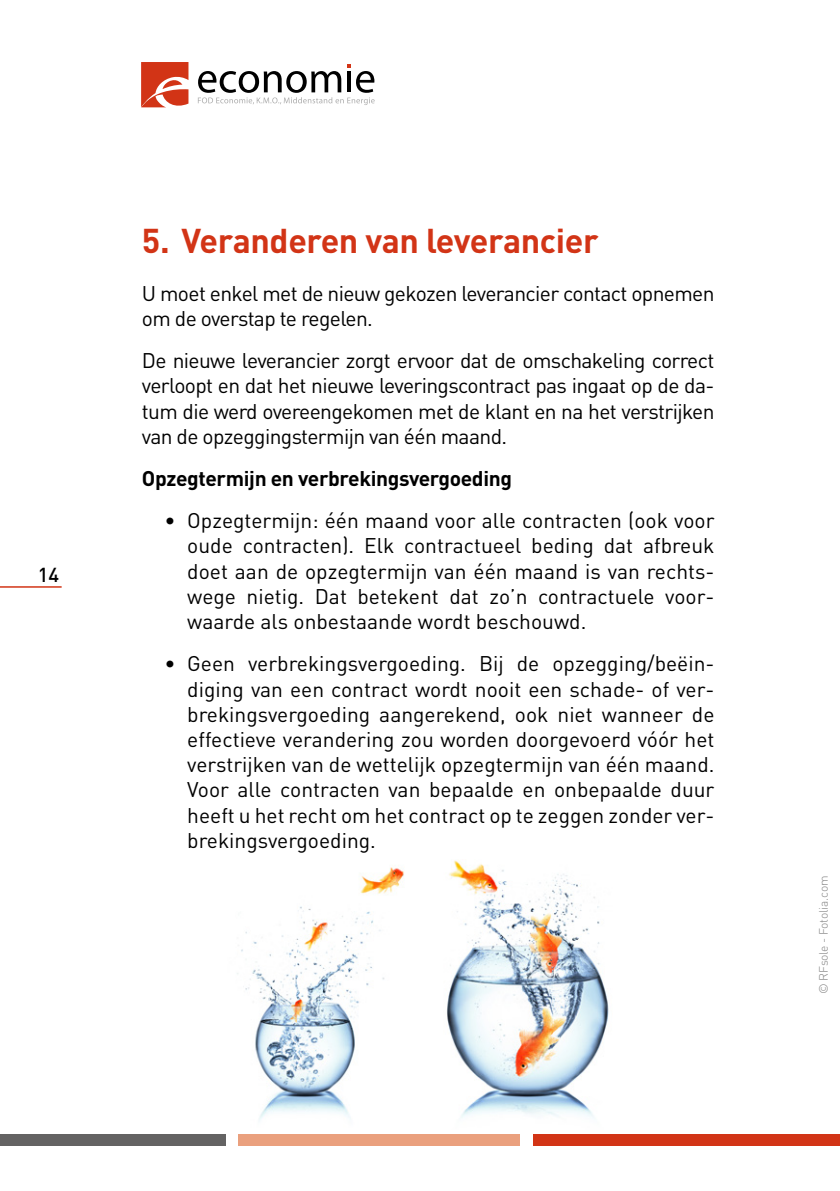
<style>
.page{position:relative;width:840px;height:1191px;background:#fff}
.page>*{position:absolute;margin:0;border:0;box-sizing:border-box;transform-origin:0 0}
.Titre_1{font:700 34px "DIN Pro";letter-spacing:-.01em;color:#d23416}
.puce_2{font:21px/25.2px "DIN Pro";color:#000;text-align:justify}
.txt{font:21px/25.2px "DIN Pro";letter-spacing:-.03em;color:#000}
.puce_1{font:700 21px "DIN Pro";letter-spacing:-.02em;color:#000}
.t1{font:500 20px "DIN Pro";color:#000}
.T4{font:300 12px "DIN Pro";letter-spacing:-.02em;color:#828282}
</style>
<div class="page">
<hr style="left:0;top:586px;width:62px;height:1px;background:#d23416">
<svg style="left:198px;top:64px;width:176px;height:41px"></svg>
<svg style="left:141px;top:62px;width:48px;height:46px"></svg>
<div style="left:0;top:1134px;width:225px;height:11px;background:#646363"></div>
<div style="left:533px;top:1134px;width:306px;height:11px;background:#d23416"></div>
<div style="left:238px;top:1134px;width:281px;height:11px;background:#eaa07e"></div>
<img style="left:237px;top:860px;width:372px;height:261px">
<p class="t1" style="left:38px;top:561px;width:23px">14</p>
<p class="Titre_1" style="left:142px;top:217px;width:458px">5. Veranderen van leverancier</p>
<p class="txt" style="left:142px;top:280px;width:573px">U moet enkel met de nieuw gekozen leverancier contact opnemen om de overstap te regelen.</p>
<p class="txt" style="left:142px;top:347px;width:574px;text-align:justify">De nieuwe leverancier zorgt ervoor dat de omschakeling correct verloopt en dat het nieuwe leveringscontract pas ingaat op de da&shy;tum die werd overeengekomen met de klant en na het verstrijken van de opzeggingstermijn van één maand.</p>
<p class="puce_1" style="left:142px;top:464px;width:371px">Opzegtermijn en verbrekingsvergoeding</p>
<p class="puce_2" style="left:187px;top:507px;width:528px;text-indent:-23px">• Opzegtermijn: één maand voor alle contracten (ook voor oude contracten). Elk contractueel beding dat afbreuk doet aan de opzegtermijn van één maand is van rechts&shy;wege nietig. Dat betekent dat zo’n contractuele voor&shy;waarde als onbestaande wordt beschouwd.</p>
<p class="puce_2" style="left:187px;top:650px;width:528px;text-indent:-23px">• Geen verbrekingsvergoeding. Bij de opzegging/beëin&shy;diging van een contract wordt nooit een schade- of ver&shy;brekingsvergoeding aangerekend, ook niet wanneer de effectieve verandering zou worden doorgevoerd vóór het verstrijken van de wettelijk opzegtermijn van één maand.<br>Voor alle contracten van bepaalde en onbepaalde duur heeft u het recht om het contract op te zeggen zonder ver&shy;brekingsvergoeding.</p>
<p class="T4" style="left:814px;top:994px;width:120px;rotate:-90deg">© RFsole - Fotolia.com</p>
</div>
